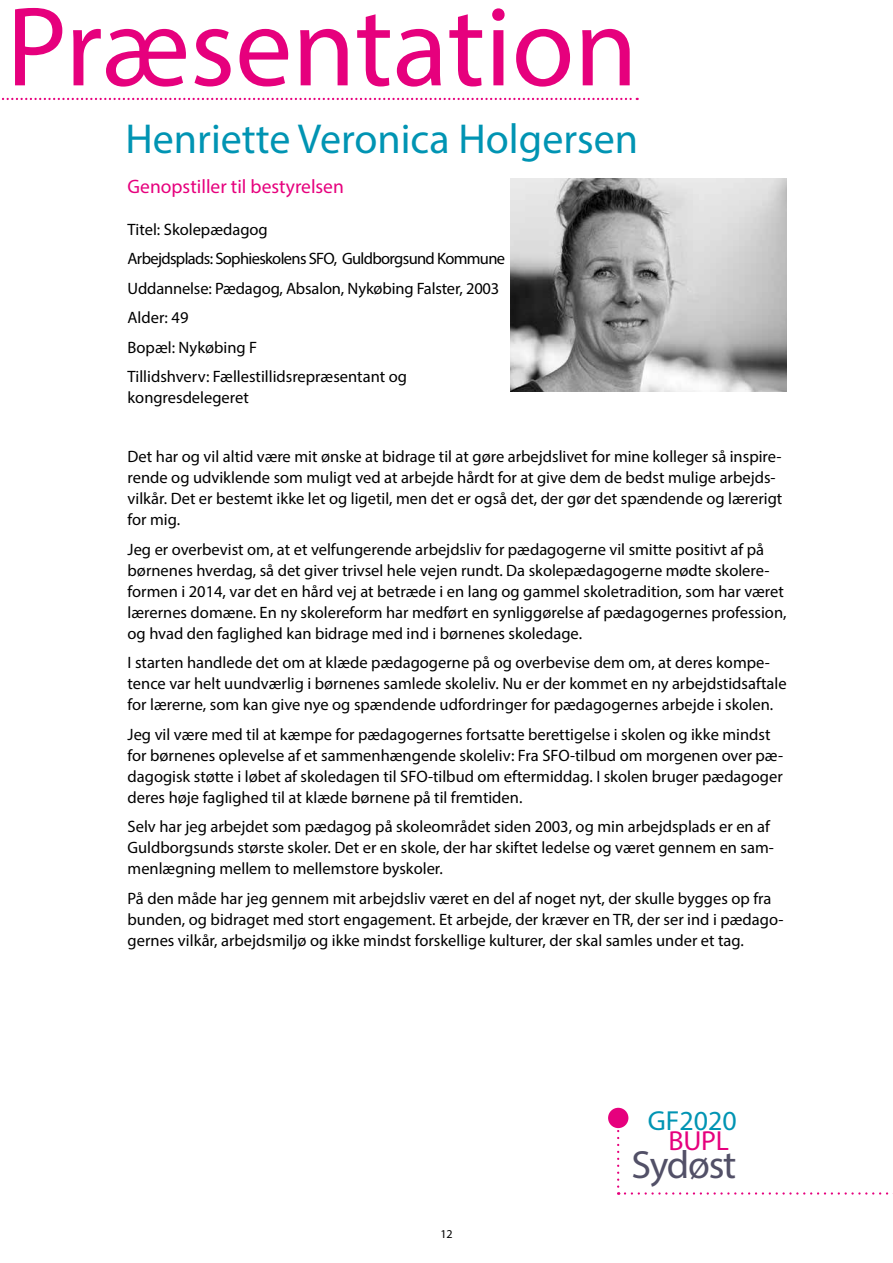
<style>
.page{position:relative;width:893px;height:1263px;background:#fff}
.page>*{position:absolute;margin:0;border:0;box-sizing:border-box;transform-origin:0 0}
.t1{font:114px "Myriad Pro";color:#e6007d}
.t2{font:42px "Myriad Pro";color:#0094b3}
.t3{font:39.45px "Myriad Pro";letter-spacing:-.03em;color:#525067}
.t4{font:27.6px "Myriad Pro";color:#0094b3}
.t5{font:27.6px "Myriad Pro";color:#e6007d}
.t6{font:19.5px "Myriad Pro";color:#e6007d}
.t7{font:16.5px/21px "Myriad Pro";color:#000}
.t8{font:12px "Myriad Pro";color:#000}
</style>
<div class="page">
<svg style="left:2px;top:98px;width:636px;height:2px"></svg>
<svg style="left:625px;top:1192px;width:268px;height:2px"></svg>
<div style="left:608px;top:1108px;width:20px;height:20px;background:#e6007d;border-radius:50%"></div>
<svg style="left:617px;top:1128px;width:2px;height:66px"></svg>
<img style="left:510px;top:179px;width:277px;height:212px">
<h1 class="t1" style="left:6px;top:-23px;width:633px">Præsentation</h1>
<h2 class="t2" style="left:125px;top:113px;width:514px">Henriette Veronica Holgersen</h2>
<p class="t6" style="left:128px;top:174px;width:218px">Genopstiller til bestyrelsen</p>
<p class="t7" style="left:128px;top:214px;width:379px;line-height:29.5px">Titel: Skolepædagog<br>Arbejdsplads: Sophieskolens SFO, Guldborgsund Kommune Uddannelse: Pædagog, Absalon, Nykøbing Falster, 2003<br>Alder: 49<br>Bopæl: Nykøbing F<br>Tillidshverv: Fællestillidsrepræsentant og</p>
<p class="t7" style="left:128px;top:387px;width:123px">kongresdelegeret</p>
<p class="t7" style="left:128px;top:446px;width:656px">Det har og vil altid være mit ønske at bidrage til at gøre arbejdslivet for mine kolleger så inspire&shy;rende og udviklende som muligt ved at arbejde hårdt for at give dem de bedst mulige arbejds&shy;vilkår. Det er bestemt ikke let og ligetil, men det er også det, der gør det spændende og lærerigt for mig.</p>
<p class="t7" style="left:128px;top:539px;width:660px">Jeg er overbevist om, at et velfungerende arbejdsliv for pædagogerne vil smitte positivt af på børnenes hverdag, så det giver trivsel hele vejen rundt. Da skolepædagogerne mødte skolere&shy;formen i 2014, var det en hård vej at betræde i en lang og gammel skoletradition, som har været lærernes domæne. En ny skolereform har medført en synliggørelse af pædagogernes profession, og hvad den faglighed kan bidrage med ind i børnenes skoledage.</p>
<p class="t7" style="left:128px;top:652px;width:661px">I starten handlede det om at klæde pædagogerne på og overbevise dem om, at deres kompe&shy;tence var helt uundværlig i børnenes samlede skoleliv. Nu er der kommet en ny arbejdstidsaftale for lærerne, som kan give nye og spændende udfordringer for pædagogernes arbejde i skolen.</p>
<p class="t7" style="left:128px;top:724px;width:657px">Jeg vil være med til at kæmpe for pædagogernes fortsatte berettigelse i skolen og ikke mindst for børnenes oplevelse af et sammenhængende skoleliv: Fra SFO-tilbud om morgenen over pæ&shy;dagogisk støtte i løbet af skoledagen til SFO-tilbud om eftermiddag. I skolen bruger pædagoger deres høje faglighed til at klæde børnene på til fremtiden.</p>
<p class="t7" style="left:128px;top:816px;width:648px">Selv har jeg arbejdet som pædagog på skoleområdet siden 2003, og min arbejdsplads er en af<br>Guldborgsunds største skoler. Det er en skole, der har skiftet ledelse og været gennem en sam&shy;menlægning mellem to mellemstore byskoler.</p>
<p class="t7" style="left:128px;top:888px;width:657px">På den måde har jeg gennem mit arbejdsliv været en del af noget nyt, der skulle bygges op fra bunden, og bidraget med stort engagement. Et arbejde, der kræver en TR, der ser ind i pædago&shy;gernes vilkår, arbejdsmiljø og ikke mindst forskellige kulturer, der skal samles under et tag.</p>
<p class="t8" style="left:440px;top:1226px;width:14px">12</p>
<h3 class="t4" style="left:648px;top:1104px;width:90px">GF2020</h3>
<h3 class="t5" style="left:669px;top:1123px;width:62px">BUPL</h3>
<h3 class="t3" style="left:632px;top:1140px;width:106px">Sydøst</h3>
</div>
